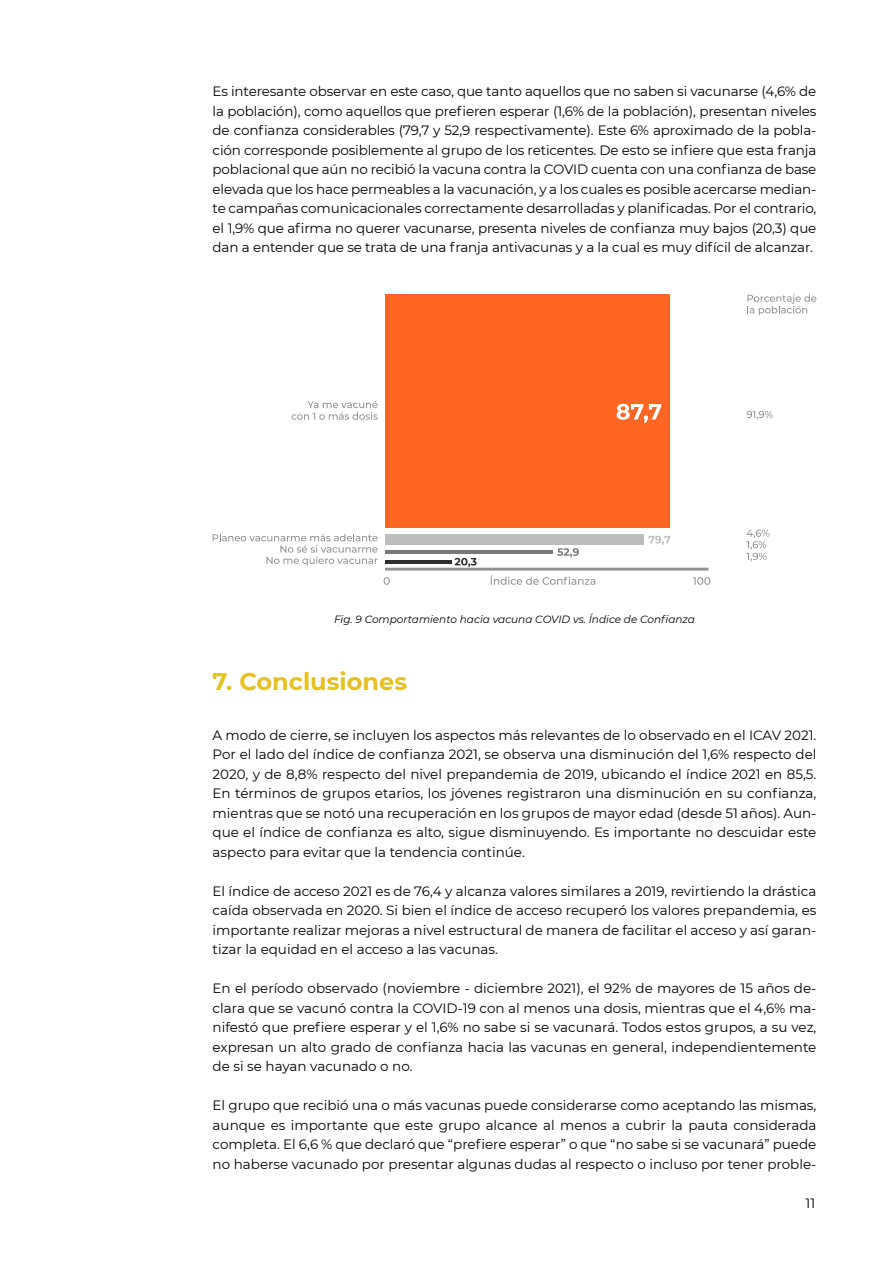
<style>
.page{position:relative;width:893px;height:1263px;background:#fff}
.page>*{position:absolute;margin:0;border:0;box-sizing:border-box;transform-origin:0 0}
.t1{font:700 24px "Montserrat";color:#e6c120}
.t2{font:13.5px/19.5px "Montserrat";color:#000;text-align:justify}
.t3{font:italic 10.5px "Montserrat";color:#000}
</style>
<div class="page">
<div style="left:385px;top:294px;width:285px;height:234px;background:#ff6624"></div>
<svg style="left:617px;top:404px;width:44px;height:19px"></svg>
<div style="left:385px;top:534px;width:259px;height:10px;background:#bdbdbd"></div>
<hr style="left:385px;top:550px;width:168px;height:4px;background:#787878">
<hr style="left:385px;top:560px;width:66px;height:4px;background:#2e2e2e">
<svg style="left:648px;top:536px;width:22px;height:9px"></svg>
<svg style="left:557px;top:548px;width:22px;height:9px"></svg>
<svg style="left:454px;top:558px;width:23px;height:9px"></svg>
<svg style="left:384px;top:577px;width:6px;height:8px"></svg>
<svg style="left:490px;top:575px;width:105px;height:10px"></svg>
<svg style="left:693px;top:577px;width:17px;height:8px"></svg>
<hr style="left:385px;top:568px;width:323px;height:3px;background:#918f8f">
<svg style="left:292px;top:401px;width:86px;height:19px"></svg>
<svg style="left:747px;top:294px;width:69px;height:21px"></svg>
<svg style="left:747px;top:411px;width:26px;height:8px"></svg>
<svg style="left:746px;top:530px;width:23px;height:31px"></svg>
<svg style="left:213px;top:534px;width:165px;height:32px"></svg>
<p class="t2" style="left:213px;top:81px;width:605px">Es interesante observar en este caso, que tanto aquellos que no saben si vacunarse (4,6% de la población), como aquellos que prefieren esperar (1,6% de la población), presentan niveles de confianza considerables (79,7 y 52,9 respectivamente). Este 6% aproximado de la pobla&shy;ción corresponde posiblemente al grupo de los reticentes. De esto se infiere que esta franja poblacional que aún no recibió la vacuna contra la COVID cuenta con una confianza de base elevada que los hace permeables a la vacunación, y a los cuales es posible acercarse median&shy;te campañas comunicacionales correctamente desarrolladas y planificadas. Por el contrario, el 1,9% que afirma no querer vacunarse, presenta niveles de confianza muy bajos (20,3) que dan a entender que se trata de una franja antivacunas y a la cual es muy difícil de alcanzar.</p>
<p class="t3" style="left:334px;top:612px;width:362px">Fig. 9 Comportamiento hacia vacuna COVID vs. Índice de Confianza</p>
<h1 class="t1" style="left:213px;top:665px;width:196px">7. Conclusiones</h1>
<p class="t2" style="left:213px;top:725px;width:605px">A modo de cierre, se incluyen los aspectos más relevantes de lo observado en el ICAV 2021.<br>Por el lado del índice de confianza 2021, se observa una disminución del 1,6% respecto del 2020, y de 8,8% respecto del nivel prepandemia de 2019, ubicando el índice 2021 en 85,5.<br>En términos de grupos etarios, los jóvenes registraron una disminución en su confianza, mientras que se notó una recuperación en los grupos de mayor edad (desde 51 años). Aun&shy;que el índice de confianza es alto, sigue disminuyendo. Es importante no descuidar este aspecto para evitar que la tendencia continúe.</p>
<p class="t2" style="left:213px;top:880px;width:605px">El índice de acceso 2021 es de 76,4 y alcanza valores similares a 2019, revirtiendo la drástica caída observada en 2020. Si bien el índice de acceso recuperó los valores prepandemia, es importante realizar mejoras a nivel estructural de manera de facilitar el acceso y así garan&shy;tizar la equidad en el acceso a las vacunas.</p>
<p class="t2" style="left:213px;top:978px;width:605px">En el período observado (noviembre - diciembre 2021), el 92% de mayores de 15 años de&shy;clara que se vacunó contra la COVID-19 con al menos una dosis, mientras que el 4,6% ma&shy;nifestó que prefiere esperar y el 1,6% no sabe si se vacunará. Todos estos grupos, a su vez, expresan un alto grado de confianza hacia las vacunas en general, independientemente de si se hayan vacunado o no.</p>
<p class="t2" style="left:213px;top:1095px;width:605px">El grupo que recibió una o más vacunas puede considerarse como aceptando las mismas, aunque es importante que este grupo alcance al menos a cubrir la pauta considerada completa. El 6,6 % que declaró que “prefiere esperar” o que “no sabe si se vacunará” puede no haberse vacunado por presentar algunas dudas al respecto o incluso por tener proble-</p>
<p class="t2" style="left:806px;top:1193px;width:11px">11</p>
</div>
